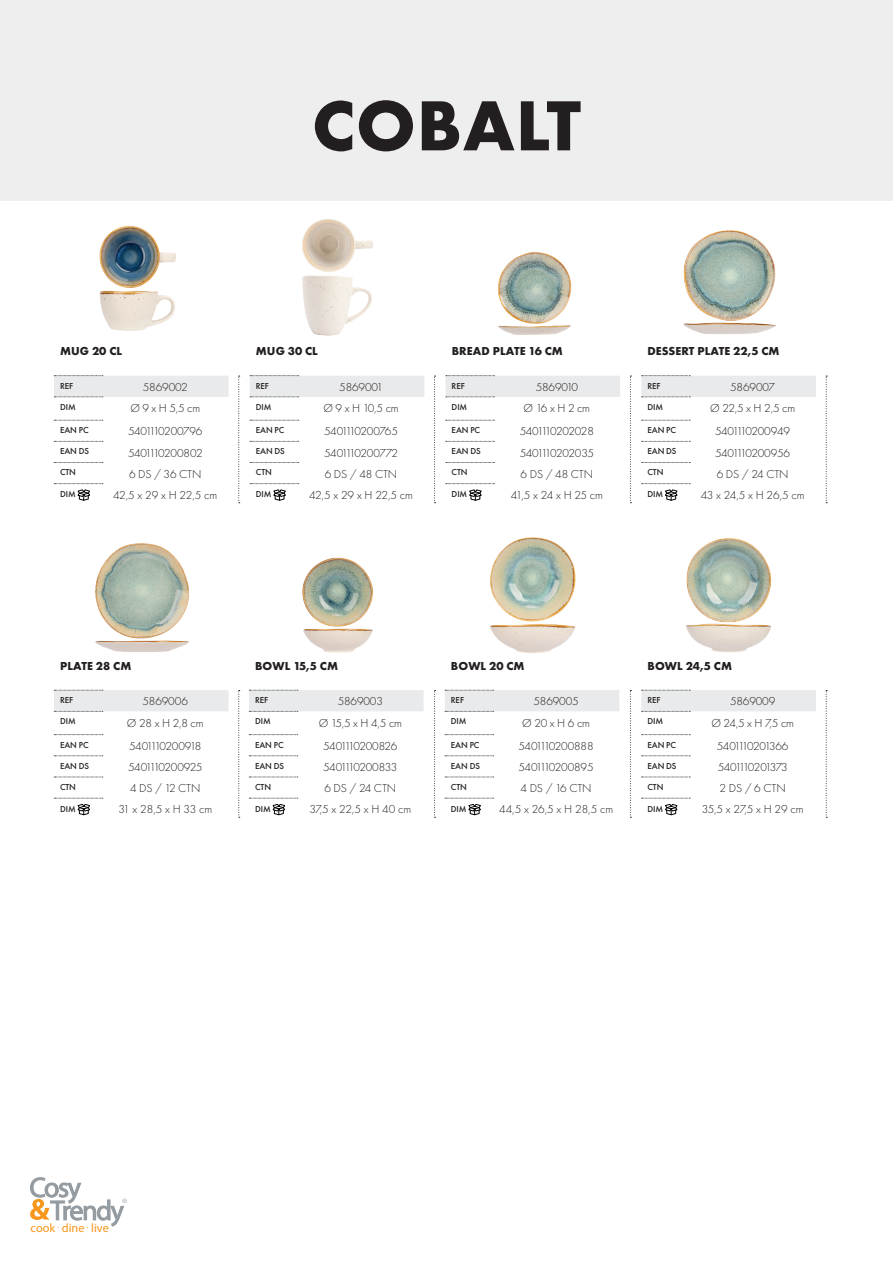
<style>
.page{position:relative;width:893px;height:1263px;background:#fff}
.page>*{position:absolute;margin:0;border:0;box-sizing:border-box;transform-origin:0 0}
.t1{font:700 73.5px "Futura PT";letter-spacing:.01em;color:#231f20}
.t2{font:12.3px "Myriad Pro";color:#f7971d}
.t3{font:300 12px "Futura PT";letter-spacing:-.01em;color:#231f20}
.t4{font:300 12px "Futura PT";letter-spacing:-.05em;color:#231f20}
.t5{font:700 12px "Futura PT";letter-spacing:.01em;color:#231f20}
.t6{font:300 12px "Futura PT";letter-spacing:-.03em;color:#231f20}
.t7{font:300 12px "Futura PT";letter-spacing:-.085em;color:#231f20}
.t8{font:300 12px "Futura PT";letter-spacing:-.04em;color:#231f20}
.t9{font:300 12px "Futura PT";letter-spacing:-.11em;color:#231f20}
.t10{font:500 9px "Futura PT";letter-spacing:-.01em;color:#231f20}
</style>
<div class="page">
<div style="left:0;top:0;width:893px;height:201px;background:#eeeeef"></div>
<svg style="left:30px;top:1177px;width:97px;height:51px"></svg>
<svg style="left:54px;top:375px;width:175px;height:23px;background:#e8e9ea"></svg>
<svg style="left:54px;top:420px;width:49px;height:1px"></svg>
<svg style="left:54px;top:441px;width:49px;height:1px"></svg>
<svg style="left:54px;top:462px;width:49px;height:1px"></svg>
<svg style="left:54px;top:483px;width:49px;height:17px"></svg>
<svg style="left:238px;top:376px;width:2px;height:127px"></svg>
<svg style="left:250px;top:375px;width:174px;height:23px;background:#e8e9ea"></svg>
<svg style="left:250px;top:420px;width:49px;height:1px"></svg>
<svg style="left:250px;top:441px;width:49px;height:1px"></svg>
<svg style="left:250px;top:462px;width:49px;height:1px"></svg>
<svg style="left:250px;top:483px;width:49px;height:17px"></svg>
<svg style="left:434px;top:376px;width:2px;height:127px"></svg>
<svg style="left:446px;top:375px;width:174px;height:23px;background:#e8e9ea"></svg>
<svg style="left:446px;top:420px;width:48px;height:1px"></svg>
<svg style="left:446px;top:441px;width:48px;height:1px"></svg>
<svg style="left:446px;top:462px;width:48px;height:1px"></svg>
<svg style="left:446px;top:483px;width:48px;height:17px"></svg>
<svg style="left:630px;top:376px;width:1px;height:127px"></svg>
<svg style="left:641px;top:375px;width:175px;height:23px;background:#e8e9ea"></svg>
<svg style="left:642px;top:420px;width:48px;height:1px"></svg>
<svg style="left:642px;top:441px;width:48px;height:1px"></svg>
<svg style="left:642px;top:462px;width:48px;height:1px"></svg>
<svg style="left:642px;top:483px;width:48px;height:17px"></svg>
<svg style="left:826px;top:376px;width:1px;height:127px"></svg>
<div style="left:54px;top:690px;width:175px;height:22px;background:#e9eaeb"></div>
<svg style="left:54px;top:734px;width:49px;height:1px"></svg>
<svg style="left:54px;top:755px;width:49px;height:1px"></svg>
<svg style="left:54px;top:777px;width:49px;height:1px"></svg>
<svg style="left:54px;top:798px;width:49px;height:17px"></svg>
<svg style="left:238px;top:690px;width:2px;height:128px"></svg>
<div style="left:641px;top:690px;width:175px;height:22px;background:#e9eaeb"></div>
<svg style="left:642px;top:734px;width:48px;height:1px"></svg>
<svg style="left:642px;top:755px;width:48px;height:1px"></svg>
<svg style="left:642px;top:777px;width:48px;height:1px"></svg>
<svg style="left:642px;top:798px;width:48px;height:17px"></svg>
<svg style="left:434px;top:690px;width:2px;height:128px"></svg>
<div style="left:249px;top:690px;width:175px;height:22px;background:#e9eaeb"></div>
<svg style="left:249px;top:734px;width:49px;height:1px"></svg>
<svg style="left:249px;top:755px;width:49px;height:1px"></svg>
<svg style="left:249px;top:777px;width:49px;height:1px"></svg>
<svg style="left:249px;top:798px;width:49px;height:17px"></svg>
<svg style="left:630px;top:690px;width:1px;height:128px"></svg>
<div style="left:445px;top:690px;width:174px;height:22px;background:#e9eaeb"></div>
<svg style="left:445px;top:734px;width:49px;height:1px"></svg>
<svg style="left:445px;top:755px;width:49px;height:1px"></svg>
<svg style="left:445px;top:777px;width:49px;height:1px"></svg>
<svg style="left:445px;top:798px;width:49px;height:17px"></svg>
<svg style="left:826px;top:690px;width:1px;height:128px"></svg>
<img style="left:490px;top:537px;width:86px;height:116px">
<img style="left:302px;top:557px;width:71px;height:96px">
<img style="left:99px;top:226px;width:77px;height:105px">
<img style="left:302px;top:219px;width:71px;height:117px">
<img style="left:498px;top:252px;width:74px;height:83px">
<img style="left:683px;top:230px;width:93px;height:105px">
<img style="left:95px;top:543px;width:94px;height:109px">
<img style="left:686px;top:538px;width:86px;height:114px">
<h1 class="t1" style="left:312px;top:78px;width:271px">COBALT</h1>
<p class="t5" style="left:60px;top:344px;width:64px">MUG 20 CL</p>
<p class="t10" style="left:60px;top:380px;width:15px">REF</p>
<p class="t3" style="left:143px;top:380px;width:46px">5869002</p>
<p class="t10" style="left:60px;top:401px;width:17px">DIM</p>
<p class="t3" style="left:130px;top:401px;width:71px">Ø 9 x H 5,5 cm</p>
<p class="t10" style="left:60px;top:425px;width:30px">EAN PC</p>
<p class="t8" style="left:128px;top:424px;width:76px">5401110200796</p>
<p class="t10" style="left:60px;top:446px;width:31px">EAN DS</p>
<p class="t4" style="left:128px;top:446px;width:76px">5401110200802</p>
<p class="t10" style="left:60px;top:467px;width:17px">CTN</p>
<p class="t3" style="left:129px;top:467px;width:74px">6 DS / 36 CTN</p>
<p class="t10" style="left:60px;top:489px;width:17px">DIM</p>
<p class="t3" style="left:113px;top:488px;width:105px">42,5 x 29 x H 22,5 cm</p>
<p class="t5" style="left:256px;top:344px;width:64px">MUG 30 CL</p>
<p class="t10" style="left:256px;top:380px;width:15px">REF</p>
<p class="t3" style="left:339px;top:380px;width:45px">5869001</p>
<p class="t10" style="left:256px;top:401px;width:17px">DIM</p>
<p class="t3" style="left:323px;top:401px;width:77px">Ø 9 x H 10,5 cm</p>
<p class="t10" style="left:256px;top:425px;width:30px">EAN PC</p>
<p class="t4" style="left:324px;top:424px;width:75px">5401110200765</p>
<p class="t10" style="left:256px;top:446px;width:31px">EAN DS</p>
<p class="t4" style="left:324px;top:446px;width:75px">5401110200772</p>
<p class="t10" style="left:256px;top:467px;width:17px">CTN</p>
<p class="t3" style="left:325px;top:467px;width:74px">6 DS / 48 CTN</p>
<p class="t10" style="left:256px;top:489px;width:17px">DIM</p>
<p class="t3" style="left:309px;top:488px;width:105px">42,5 x 29 x H 22,5 cm</p>
<p class="t5" style="left:452px;top:344px;width:113px">BREAD PLATE 16 CM</p>
<p class="t10" style="left:452px;top:380px;width:15px">REF</p>
<p class="t3" style="left:536px;top:380px;width:44px">5869010</p>
<p class="t10" style="left:452px;top:401px;width:17px">DIM</p>
<p class="t3" style="left:524px;top:401px;width:68px">Ø 16 x H 2 cm</p>
<p class="t10" style="left:452px;top:425px;width:30px">EAN PC</p>
<p class="t4" style="left:520px;top:424px;width:76px">5401110202028</p>
<p class="t10" style="left:452px;top:446px;width:31px">EAN DS</p>
<p class="t4" style="left:520px;top:446px;width:76px">5401110202035</p>
<p class="t10" style="left:452px;top:467px;width:17px">CTN</p>
<p class="t3" style="left:521px;top:467px;width:74px">6 DS / 48 CTN</p>
<p class="t10" style="left:452px;top:489px;width:17px">DIM</p>
<p class="t3" style="left:511px;top:488px;width:94px">41,5 x 24 x H 25 cm</p>
<p class="t5" style="left:647px;top:344px;width:134px">DESSERT PLATE 22,5 CM</p>
<p class="t10" style="left:647px;top:380px;width:15px">REF</p>
<p class="t3" style="left:730px;top:380px;width:47px">5869007</p>
<p class="t10" style="left:647px;top:401px;width:17px">DIM</p>
<p class="t3" style="left:710px;top:401px;width:86px">Ø 22,5 x H 2,5 cm</p>
<p class="t10" style="left:647px;top:425px;width:30px">EAN PC</p>
<p class="t6" style="left:715px;top:424px;width:77px">5401110200949</p>
<p class="t10" style="left:647px;top:446px;width:31px">EAN DS</p>
<p class="t6" style="left:715px;top:446px;width:77px">5401110200956</p>
<p class="t10" style="left:647px;top:467px;width:17px">CTN</p>
<p class="t3" style="left:717px;top:467px;width:73px">6 DS / 24 CTN</p>
<p class="t10" style="left:647px;top:489px;width:17px">DIM</p>
<p class="t3" style="left:701px;top:488px;width:105px">43 x 24,5 x H 26,5 cm</p>
<p class="t5" style="left:60px;top:658px;width:73px">PLATE 28 CM</p>
<p class="t10" style="left:60px;top:695px;width:15px">REF</p>
<p class="t3" style="left:142px;top:694px;width:47px">5869006</p>
<p class="t10" style="left:60px;top:716px;width:17px">DIM</p>
<p class="t3" style="left:127px;top:716px;width:78px">Ø 28 x H 2,8 cm</p>
<p class="t10" style="left:60px;top:739px;width:30px">EAN PC</p>
<p class="t7" style="left:129px;top:739px;width:74px">5401110200918</p>
<p class="t10" style="left:60px;top:760px;width:31px">EAN DS</p>
<p class="t4" style="left:128px;top:760px;width:75px">5401110200925</p>
<p class="t10" style="left:60px;top:781px;width:17px">CTN</p>
<p class="t3" style="left:130px;top:781px;width:72px">4 DS / 12 CTN</p>
<p class="t10" style="left:60px;top:803px;width:17px">DIM</p>
<p class="t3" style="left:118px;top:802px;width:95px">31 x 28,5 x H 33 cm</p>
<p class="t5" style="left:255px;top:658px;width:85px">BOWL 15,5 CM</p>
<p class="t10" style="left:255px;top:695px;width:15px">REF</p>
<p class="t3" style="left:338px;top:694px;width:47px">5869003</p>
<p class="t10" style="left:255px;top:716px;width:17px">DIM</p>
<p class="t3" style="left:319px;top:716px;width:85px">Ø 15,5 x H 4,5 cm</p>
<p class="t10" style="left:255px;top:739px;width:30px">EAN PC</p>
<p class="t4" style="left:323px;top:739px;width:76px">5401110200826</p>
<p class="t10" style="left:255px;top:760px;width:31px">EAN DS</p>
<p class="t4" style="left:323px;top:760px;width:76px">5401110200833</p>
<p class="t10" style="left:255px;top:781px;width:17px">CTN</p>
<p class="t3" style="left:324px;top:781px;width:73px">6 DS / 24 CTN</p>
<p class="t10" style="left:255px;top:803px;width:17px">DIM</p>
<p class="t3" style="left:309px;top:802px;width:103px">37,5 x 22,5 x H 40 cm</p>
<p class="t5" style="left:451px;top:658px;width:75px">BOWL 20 CM</p>
<p class="t10" style="left:451px;top:695px;width:15px">REF</p>
<p class="t3" style="left:533px;top:694px;width:47px">5869005</p>
<p class="t10" style="left:451px;top:716px;width:17px">DIM</p>
<p class="t3" style="left:522px;top:716px;width:69px">Ø 20 x H 6 cm</p>
<p class="t10" style="left:451px;top:739px;width:30px">EAN PC</p>
<p class="t6" style="left:519px;top:739px;width:77px">5401110200888</p>
<p class="t10" style="left:451px;top:760px;width:31px">EAN DS</p>
<p class="t6" style="left:519px;top:760px;width:77px">5401110200895</p>
<p class="t10" style="left:451px;top:781px;width:17px">CTN</p>
<p class="t3" style="left:521px;top:781px;width:73px">4 DS / 16 CTN</p>
<p class="t10" style="left:451px;top:803px;width:17px">DIM</p>
<p class="t3" style="left:499px;top:802px;width:116px">44,5 x 26,5 x H 28,5 cm</p>
<p class="t5" style="left:647px;top:658px;width:86px">BOWL 24,5 CM</p>
<p class="t10" style="left:647px;top:695px;width:15px">REF</p>
<p class="t3" style="left:730px;top:694px;width:47px">5869009</p>
<p class="t10" style="left:647px;top:716px;width:17px">DIM</p>
<p class="t3" style="left:711px;top:716px;width:84px">Ø 24,5 x H 7,5 cm</p>
<p class="t10" style="left:647px;top:739px;width:30px">EAN PC</p>
<p class="t7" style="left:717px;top:739px;width:73px">5401110201366</p>
<p class="t10" style="left:647px;top:760px;width:31px">EAN DS</p>
<p class="t9" style="left:718px;top:760px;width:71px">5401110201373</p>
<p class="t10" style="left:647px;top:781px;width:17px">CTN</p>
<p class="t3" style="left:720px;top:781px;width:68px">2 DS / 6 CTN</p>
<p class="t10" style="left:647px;top:803px;width:17px">DIM</p>
<p class="t3" style="left:702px;top:802px;width:103px">35,5 x 27,5 x H 29 cm</p>
<p class="t2" style="left:31px;top:1220px;width:80px">cook dine live</p>
</div>
